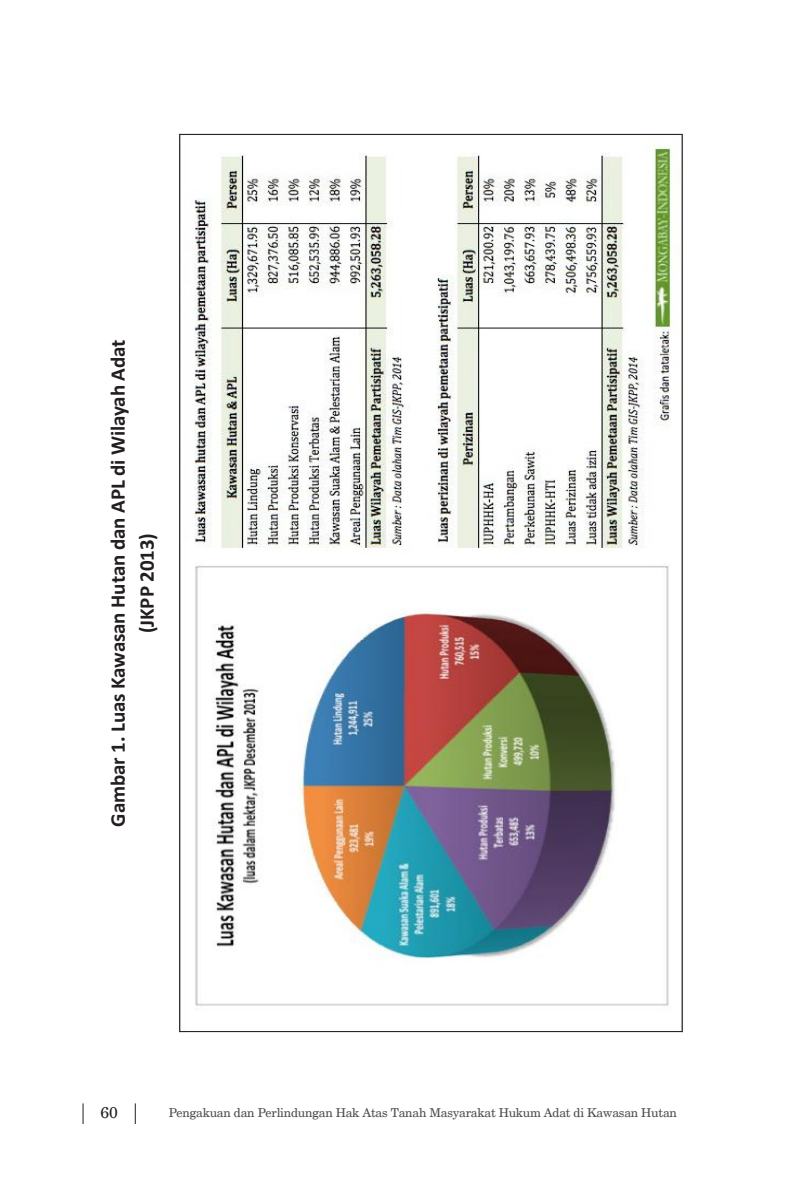
<style>
.page{position:relative;width:794px;height:1191px;background:#fff}
.page>*{position:absolute;margin:0;border:0;box-sizing:border-box;transform-origin:0 0}
.t1{font:700 21px/28.7px "Calibri";letter-spacing:-.005em;color:#241f1f;text-align:center}
.t2{font:15.75px "New Century Schlbk";color:#241f1f}
.t3{font:12.25px "New Century Schlbk";letter-spacing:-.02em;color:#4e4b4c}
</style>
<div class="page">
<svg style="left:83px;top:1103px;width:1px;height:21px"></svg>
<svg style="left:135px;top:1103px;width:1px;height:21px"></svg>
<img style="left:179px;top:133px;width:506px;height:899px">
<h1 class="t1" style="left:104px;top:826px;width:489px;rotate:-90deg">Gambar 1. Luas Kawasan Hutan dan APL di Wilayah Adat (JKPP 2013)</h1>
<p class="t2" style="left:100px;top:1102px;width:19px">60</p>
<p class="t3" style="left:169px;top:1105px;width:510px">Pengakuan dan Perlindungan Hak Atas Tanah Masyarakat Hukum Adat di Kawasan Hutan</p>
</div>
